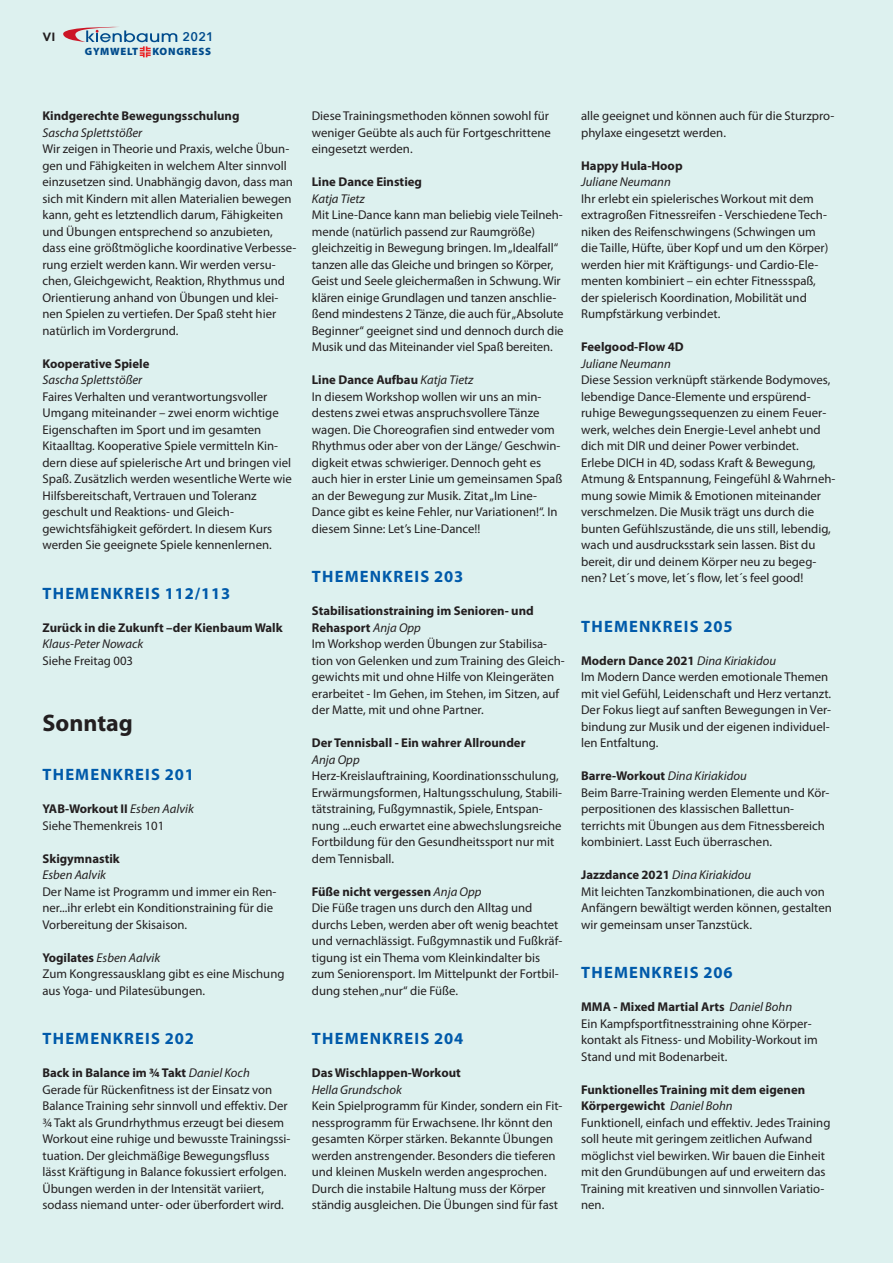
<style>
.page{position:relative;width:893px;height:1263px;background:#ddf1ef}
.page>*{position:absolute;margin:0;border:0;box-sizing:border-box;transform-origin:0 0}
.t1{font:700 24px "Myriad Pro";color:#231f20}
.t2{font:700 16.5px "Myriad Pro";letter-spacing:.07em;color:#005aaa}
.t3{font:12.75px/16.5px "Myriad Pro";color:#231f20}
.t4{font:700 12.75px "Myriad Pro";color:#231f20}
.t5{font:italic 12.75px "Myriad Pro";color:#231f20}
.t6{font:600 12.45px "Avenir Next";color:#004b8c}
.t7{font:700 12px "Gotham";color:#231f20}
.t8{font:900 10.65px "Myriad Pro";letter-spacing:.07em;color:#004b8c}
.s1{font-weight:700}
.s2{font-style:italic}
</style>
<div class="page">
<svg style="left:63px;top:26px;width:114px;height:31px"></svg>
<p class="t7" style="left:42px;top:30px;width:15px">VI</p>
<p class="t6" style="left:183px;top:29px;width:33px">2021</p>
<p class="t8" style="left:85px;top:48px;width:55px">GYMWELT</p>
<p class="t8" style="left:152px;top:48px;width:60px">KONGRESS</p>
<p class="t4" style="left:42px;top:111px;width:199px">Kindgerechte Bewegungsschulung</p>
<p class="t5" style="left:42px;top:127px;width:101px">Sascha Splettstößer</p>
<p class="t3" style="left:42px;top:141px;width:255px">Wir zeigen in Theorie und Praxis, welche Übun&shy;gen und Fähigkeiten in welchem Alter sinnvoll einzusetzen sind. Unabhängig davon, dass man sich mit Kindern mit allen Materialien bewegen kann, geht es letztend lich darum, Fähigkeiten und Übungen ent sprechend so anzubieten, dass eine größt mögliche koordinative Verbesse&shy;rung erzielt werden kann. Wir werden versu&shy;chen, Gleich gewicht, Reaktion, Rhythmus und Orientie rung anhand von Übungen und klei&shy;nen Spie len zu vertiefen. Der Spaß steht hier natürlich im Vordergrund.</p>
<p class="t4" style="left:42px;top:358px;width:108px">Kooperative Spiele</p>
<p class="t5" style="left:42px;top:375px;width:101px">Sascha Splettstößer</p>
<p class="t3" style="left:42px;top:389px;width:251px">Faires Verhalten und verantwortungsvoller Umgang miteinander – zwei enorm wichtige Eigenschaften im Sport und im gesamten Kitaalltag. Kooperative Spiele vermitteln Kin - dern diese auf spielerische Art und bringen viel Spaß. Zusätzlich werden wesentliche Werte wie Hilfsbereitschaft, Vertrauen und Toleranz geschult und Reaktions- und Gleich - gewichtsfähigkeit gefördert. In diesem Kurs werden Sie geeignete Spiele kennenlernen.</p>
<p class="t2" style="left:43px;top:587px;width:189px">THEMENKREIS 112/113</p>
<p class="t4" style="left:42px;top:622px;width:242px">Zurück in die Zukunft –der Kienbaum Walk</p>
<p class="t5" style="left:42px;top:639px;width:102px">Klaus-Peter Nowack</p>
<p class="t3" style="left:42px;top:653px;width:92px">Siehe Freitag 003</p>
<h1 class="t1" style="left:42px;top:713px;width:92px">Sonntag</h1>
<p class="t2" style="left:43px;top:768px;width:153px">THEMENKREIS 201</p>
<p class="t3" style="left:42px;top:801px;width:153px"><span class="s1">YAB-Workout II</span> <span class="s2">Esben Aalvik<br></span>Siehe Themenkreis 101</p>
<p class="t4" style="left:42px;top:853px;width:79px">Skigymnastik</p>
<p class="t5" style="left:42px;top:870px;width:65px">Esben Aalvik</p>
<p class="t3" style="left:42px;top:884px;width:235px">Der Name ist Programm und immer ein Ren - ner...ihr erlebt ein Konditionstraining für die<br>Vorbereitung der Skisaison.</p>
<p class="t3" style="left:42px;top:950px;width:244px"><span class="s1">Yogilates</span> <span class="s2">Esben Aalvik<br></span>Zum Kongressausklang gibt es eine Mischung aus Yoga- und Pilatesübungen.</p>
<p class="t2" style="left:43px;top:1032px;width:153px">THEMENKREIS 202</p>
<p class="t3" style="left:42px;top:1065px;width:249px"><span class="s1">Back in Balance im ¾ Takt</span> <span class="s2">Daniel Koch </span>Gerade für Rückenfitness ist der Einsatz von Balance Training sehr sinnvoll und effektiv. Der ¾ Takt als Grundrhythmus erzeugt bei diesem Workout eine ruhige und bewusste Trainingssi&shy;tuation. Der gleichmäßige Bewe gungsfluss lässt Kräftigung in Balance fokus siert erfolgen.<br>Übungen werden in der Inten sität variiert, sodass niemand unter- oder überfordert wird.</p>
<p class="t3" style="left:312px;top:108px;width:241px">Diese Trainingsmethoden können sowohl für weniger Geübte als auch für Fortgeschrittene eingesetzt werden.</p>
<p class="t4" style="left:312px;top:177px;width:112px">Line Dance Einstieg</p>
<p class="t5" style="left:312px;top:193px;width:54px">Katja Tietz</p>
<p class="t3" style="left:312px;top:207px;width:253px">Mit Line-Dance kann man beliebig viele Teilneh&shy;mende (natürlich passend zur Raumgröße) gleichzei tig in Bewegung bringen. Im „Idealfall“ tan zen alle das Gleiche und bringen so Körper, Geist und Seele gleichermaßen in Schwung. Wir klären einige Grundlagen und tanzen anschlie&shy;ßend mindestens 2 Tänze, die auch für „Absolute Beginner“ geeignet sind und dennoch durch die Musik und das Miteinan der viel Spaß bereiten.</p>
<p class="t3" style="left:312px;top:372px;width:252px"><span class="s1">Line Dance Aufbau</span> <span class="s2">Katja Tietz<br></span>In diesem Workshop wollen wir uns an min - destens zwei etwas anspruchsvollere Tänze wagen. Die Choreografien sind entweder vom Rhythmus oder aber von der Länge/ Geschwin&shy;digkeit etwas schwieriger. Dennoch geht es auch hier in erster Linie um gemeinsa men Spaß an der Bewegung zur Musik. Zitat „Im Line-Dance gibt es keine Fehler, nur Varia tionen!“. In diesem Sinne: Let’s Line-Dance!!</p>
<p class="t2" style="left:312px;top:570px;width:153px">THEMENKREIS 203</p>
<p class="t3" style="left:312px;top:603px;width:255px"><span class="s1">Stabilisationstraining im Senioren- und Rehasport</span> <span class="s2">Anja Opp<br></span>Im Workshop werden Übungen zur Stabilisa - tion von Gelenken und zum Training des Gleich&shy;gewichts mit und ohne Hilfe von Klein geräten erarbeitet - Im Gehen, im Stehen, im Sitzen, auf der Matte, mit und ohne Partner.</p>
<p class="t4" style="left:312px;top:738px;width:215px">Der Tennisball - Ein wahrer Allrounder</p>
<p class="t5" style="left:312px;top:754px;width:49px">Anja Opp</p>
<p class="t3" style="left:312px;top:768px;width:252px">Herz-Kreislauftraining, Koordinationsschu lung, Erwärmungsformen, Haltungsschu lung, Stabili&shy;tätstraining, Fußgymnastik, Spiele, Entspan&shy;nung ...euch erwartet eine abwechslungsreiche Fortbildung für den Gesundheitssport nur mit dem Tennisball.</p>
<p class="t3" style="left:312px;top:884px;width:252px"><span class="s1">Füße nicht vergessen</span> <span class="s2">Anja Opp<br></span>Die Füße tragen uns durch den Alltag und durchs Leben, werden aber oft wenig beach tet und vernachlässigt. Fußgymnastik und Fußkräf&shy;tigung ist ein Thema vom Kleinkindal ter bis zum Seniorensport. Im Mittelpunkt der Fortbil&shy;dung stehen „nur“ die Füße.</p>
<p class="t2" style="left:312px;top:1032px;width:153px">THEMENKREIS 204</p>
<p class="t4" style="left:312px;top:1068px;width:150px">Das Wischlappen-Workout</p>
<p class="t5" style="left:312px;top:1084px;width:92px">Hella Grundschok</p>
<p class="t3" style="left:312px;top:1098px;width:252px">Kein Spielprogramm für Kinder, sondern ein Fit&shy;nessprogramm für Erwachsene. Ihr könnt den gesamten Körper stärken. Bekannte Übungen werden anstrengender. Besonders die tieferen und kleinen Muskeln werden angesprochen.<br>Durch die instabile Haltung muss der Körper ständig ausgleichen. Die Übungen sind für fast</p>
<p class="t3" style="left:581px;top:108px;width:255px">alle geeignet und kön nen auch für die Sturzpro&shy;phylaxe eingesetzt werden.</p>
<p class="t4" style="left:581px;top:160px;width:103px">Happy Hula-Hoop</p>
<p class="t5" style="left:581px;top:177px;width:91px">Juliane Neumann</p>
<p class="t3" style="left:581px;top:191px;width:249px">Ihr erlebt ein spielerisches Workout mit dem extragroßen Fitnessreifen - Verschiedene Tech&shy;niken des Reifenschwingens (Schwin gen um die Taille, Hüfte, über Kopf und um den Körper) werden hier mit Kräftigungs- und Cardio-Ele&shy;menten kombiniert – ein ech ter Fitnessspaß, der spielerisch Koordination, Mobilität und Rumpfstärkung verbindet.</p>
<p class="t4" style="left:581px;top:342px;width:104px">Feelgood-Flow 4D</p>
<p class="t5" style="left:581px;top:358px;width:91px">Juliane Neumann</p>
<p class="t3" style="left:581px;top:372px;width:256px">Diese Session verknüpft stärkende Bodymo ves, lebendige Dance-Elemente und erspü rend&shy;ruhige Bewegungssequenzen zu einem Feuer&shy;werk, welches dein Energie-Level anhebt und dich mit DIR und deiner Power verbin det.<br>Erlebe DICH in 4D, sodass Kraft &amp; Bewe gung, Atmung &amp; Entspannung, Feingefühl &amp; Wahrneh&shy;mung sowie Mimik &amp; Emotionen miteinander verschmelzen. Die Musik trägt uns durch die bunten Gefühlszustände, die uns still, lebendig, wach und ausdrucksstark sein lassen. Bist du bereit, dir und deinem Körper neu zu begeg&shy;nen? Let´s move, let´s flow, let´s feel good!</p>
<p class="t2" style="left:581px;top:620px;width:153px">THEMENKREIS 205</p>
<p class="t3" style="left:581px;top:653px;width:252px"><span class="s1">Modern Dance 2021</span> <span class="s2">Dina Kiriakidou<br></span>Im Modern Dance werden emotionale The men mit viel Gefühl, Leidenschaft und Herz vertanzt.<br>Der Fokus liegt auf sanften Bewe gungen in Ver&shy;bindung zur Musik und der eigenen individuel&shy;len Entfaltung.</p>
<p class="t3" style="left:581px;top:768px;width:250px"><span class="s1">Barre-Workout</span> <span class="s2">Dina Kiriakidou<br></span>Beim Barre-Training werden Elemente und Kör&shy;perpositionen des klassischen Ballettun - terrichts mit Übungen aus dem Fitnessbe reich kombiniert. Lasst Euch überraschen.</p>
<p class="t3" style="left:581px;top:867px;width:252px"><span class="s1">Jazzdance 2021</span> <span class="s2">Dina Kiriakidou<br></span>Mit leichten Tanzkombinationen, die auch von Anfängern bewältigt werden können, gestalten wir gemeinsam unser Tanzstück.</p>
<p class="t2" style="left:581px;top:966px;width:153px">THEMENKREIS 206</p>
<p class="t3" style="left:581px;top:999px;width:238px"><span class="s1">MMA - Mixed Martial Arts</span> <span class="s2">Daniel Bohn<br></span>Ein Kampfsportfitnesstraining ohne Körper - kontakt als Fitness- und Mobility-Workout im Stand und mit Bodenarbeit.</p>
<p class="t3" style="left:581px;top:1082px;width:251px"><span class="s1">Funktionelles Training mit dem eigenen Körpergewicht</span> <span class="s2">Daniel Bohn<br></span>Funktionell, einfach und effektiv. Jedes Trai ning soll heute mit geringem zeitlichen Auf wand möglichst viel bewirken. Wir bauen die Einheit mit den Grundübungen auf und erweitern das Training mit kreativen und sinnvollen Variatio&shy;nen.</p>
</div>
